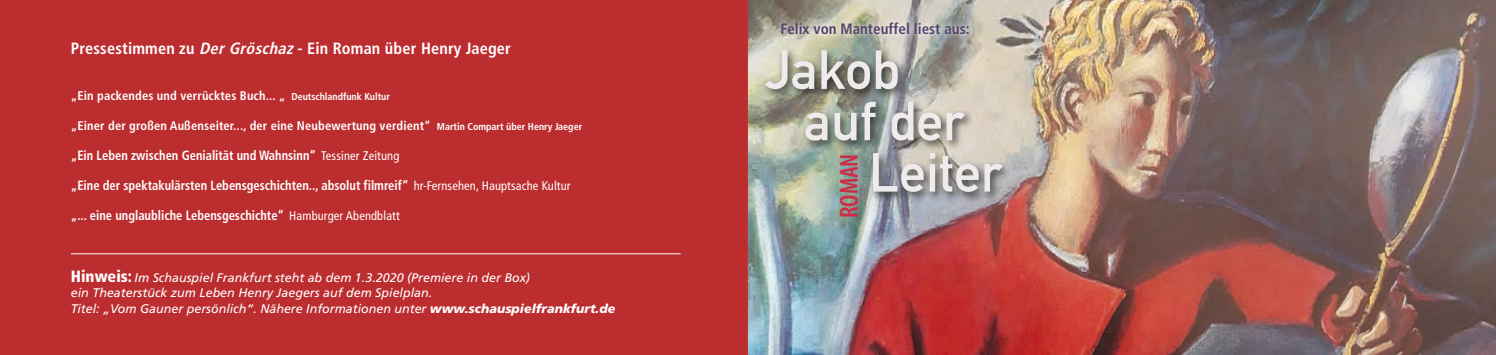
<style>
.page{position:relative;width:1496px;height:355px;background:#fff}
.page>*{position:absolute;margin:0;border:0;box-sizing:border-box;transform-origin:0 0}
.t1{font:700 54px "DIN Alternate";color:#efebed}
.t2{font:600 condensed 26.25px "Myriad Pro";color:#cd2d44}
.t3{font:700 condensed 16.25px "Frutiger";letter-spacing:.01em;color:#fff}
.t4{font:700 condensed 15px "Frutiger";color:#564169}
.t5{font:700 condensed 13.38px "Frutiger";color:#fff;scale:.93 1}
.t6{font:italic 12.5px/15px "Frutiger";color:#fff}
.t7{font:700 condensed 12.5px "Frutiger";letter-spacing:.01em;color:#fff}
.s1{font-style:italic}
.s2{font-size:10px}
.s3{font-weight:400;font-size:12.5px}
.s4{font-weight:900;font-style:normal;font-stretch:condensed;font-size:16.25px}
.s5{font-weight:900}
</style>
<div class="page">
<div style="left:0;top:0;width:748px;height:354px;background:#bc2d30"></div>
<img style="left:748px;top:0;width:747px;height:354px">
<div style="left:762px;top:47px;width:251px;height:156px;background:#1d1d1b;opacity:.84"></div>
<svg style="left:775px;top:17px;width:199px;height:23px;background:#bebeb2"></svg>
<hr style="left:71px;top:253px;width:609px;height:1px;background:#fff">
<p class="t3" style="left:71px;top:38px;width:441px">Pressestimmen zu <span class="s1">DerGröschaz</span>- Ein Roman über Henry Jaeger</p>
<p class="t7" style="left:71px;top:88px;width:320px">„Ein packendes und verrücktes Buch... „ <span class="s2">Deutschlandfunk Kultur</span></p>
<p class="t7" style="left:71px;top:118px;width:513px">„Einer der großen Außenseiter..., der eine Neubewertung verdient“ <span class="s2">Martin Compart über Henry Jaeger</span></p>
<p class="t5" style="left:71px;top:147px;width:355px">„Ein Leben zwischen Genialität und Wahnsinn“ <span class="s3">Tessiner Zeitung</span></p>
<p class="t5" style="left:71px;top:177px;width:539px">„Eine der spektakulärsten Lebensgeschichten.., absolut filmreif“ <span class="s3">hr-Fernsehen, Hauptsache Kultur</span></p>
<p class="t5" style="left:71px;top:207px;width:355px">„... eine unglaubliche Lebensgeschichte“ <span class="s3">Hamburger Abendblatt</span></p>
<p class="t6" style="left:71px;top:269px;width:460px"><span class="s4">Hinweis:</span> Im Schauspiel Frankfurt steht ab dem 1.3.2020 (Premiere in der Box) ein Theaterstück zum Leben Henry Jaegers auf dem Spielplan.</p>
<p class="t6" style="left:71px;top:300px;width:546px">Titel: „Vom Gauner persönlich“. Nähere Informationen unter <span class="s5">www.schauspielfrankfurt.de</span></p>
<p class="t4" style="left:780px;top:20px;width:191px">Felix von Manteuffel liest aus:</p>
<h1 class="t1" style="left:765px;top:29px;width:137px">Jakob</h1>
<h1 class="t1" style="left:804px;top:80px;width:162px">auf der</h1>
<h1 class="t1" style="left:868px;top:131px;width:135px">Leiter</h1>
<h2 class="t2" style="left:834px;top:218px;width:66px;rotate:-90deg">ROMAN</h2>
</div>
